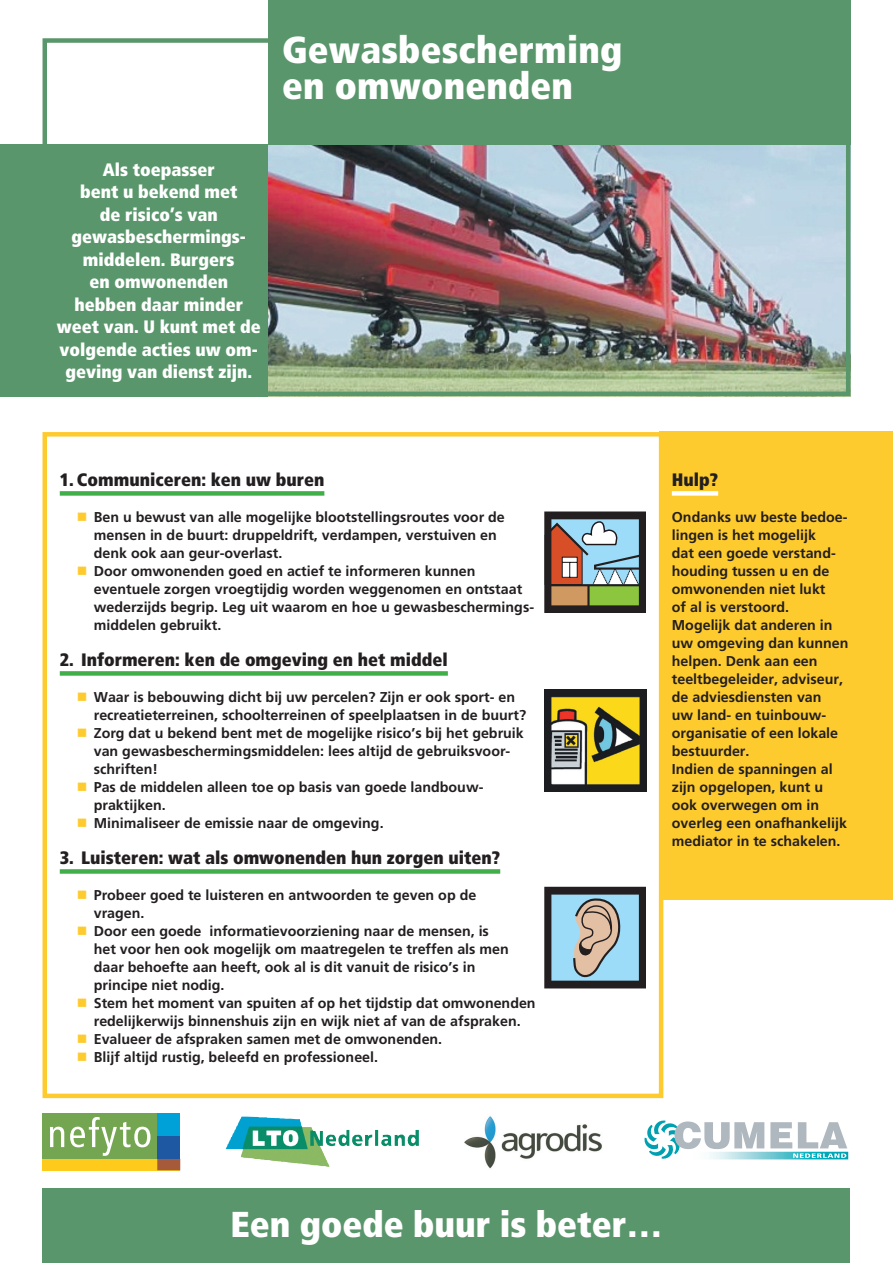
<style>
.page{position:relative;width:893px;height:1263px;background:#fff}
.page>*{position:absolute;margin:0;border:0;box-sizing:border-box;transform-origin:0 0}
.t1{font:900 condensed 37.5px/36px "Frutiger";letter-spacing:.005em;color:#fff}
.t2{font:900 condensed 36px "Frutiger";color:#fff}
.t3{font:900 condensed 18px/22.5px "Frutiger";color:#fff;text-align:center}
.t4{font:900 condensed 18px "Frutiger";color:#231f20}
.t5{font:700 14.25px/18px "Frutiger";color:#231f20}
.s1{color:#fecb2f}
</style>
<div class="page">
<div style="left:43px;top:144px;width:232px;height:252px;background:#5a966b"></div>
<svg style="left:644px;top:1120px;width:120px;height:40px"></svg>
<svg style="left:770px;top:1122px;width:22px;height:26px"></svg>
<svg style="left:798px;top:1122px;width:49px;height:26px"></svg>
<img style="left:683px;top:1152px;width:165px;height:7px">
<div style="left:659px;top:432px;width:234px;height:468px;background:#fecb2f"></div>
<div style="left:672px;top:491px;width:46px;height:5px;background:#fff"></div>
<div style="left:43px;top:1188px;width:807px;height:75px;background:#5a966b"></div>
<div style="left:268px;top:0;width:582px;height:144px;background:#5a966b"></div>
<div style="left:60px;top:491px;width:264px;height:5px;background:#40ae49"></div>
<div style="left:60px;top:671px;width:388px;height:5px;background:#40ae49"></div>
<div style="left:60px;top:869px;width:440px;height:5px;background:#40ae49"></div>
<div style="left:43px;top:432px;width:620px;height:666px;border:4px solid #fecb2f"></div>
<svg style="left:544px;top:887px;width:102px;height:101px;background:#8399a1"></svg>
<img style="left:544px;top:689px;width:102px;height:102px">
<svg style="left:544px;top:511px;width:102px;height:102px;background:#85897d"></svg>
<hr style="left:587px;top:586px;width:3px;height:22px;background:#231f20">
<hr style="left:548px;top:584px;width:92px;height:2px;background:#231f20">
<div style="left:42px;top:1113px;width:138px;height:57px;background:#74a550"></div>
<svg style="left:50px;top:1127px;width:14px;height:20px"></svg>
<svg style="left:70px;top:1117px;width:80px;height:39px"></svg>
<div style="left:42px;top:1159px;width:138px;height:11px;background:#fecb1d"></div>
<div style="left:157px;top:1113px;width:23px;height:23px;background:#00a1d9"></div>
<div style="left:157px;top:1159px;width:23px;height:11px;background:#a75a39"></div>
<div style="left:157px;top:1136px;width:23px;height:23px;background:#1f58a2"></div>
<img style="left:226px;top:1117px;width:193px;height:50px">
<img style="left:464px;top:1116px;width:138px;height:53px">
<img style="left:254px;top:129px;width:597px;height:268px">
<svg style="left:42px;top:38px;width:243px;height:345px"></svg>
<div style="left:0;top:144px;width:51px;height:252px;background:#5a966b"></div>
<h1 class="t1" style="left:282px;top:32px;width:342px">Gewasbescherming en omwonenden</h1>
<p class="t3" style="left:57px;top:158px;width:205px">Als toepasser<br>bent u bekend met<br>de risico’s van gewasbeschermings&shy;middelen. Burgers<br>en omwonenden hebben daar minder weet van. U kunt met de volgende acties uw om&shy;geving van dienst zijn.</p>
<p class="t4" style="left:60px;top:469px;width:266px">1. Communiceren: ken uw buren</p>
<p class="t5" style="left:94px;top:508px;width:412px;text-indent:-17px"><span class="s1">■</span> Ben u bewust van alle mogelijke blootstellingsroutes voor de mensen in de buurt: druppeldrift, verdampen, verstuiven en denk ook aan geur-overlast.</p>
<p class="t5" style="left:94px;top:562px;width:442px;text-indent:-17px"><span class="s1">■</span> Door omwonenden goed en actief te informeren kunnen eventuele zorgen vroegtijdig worden weggenomen en ontstaat wederzijds begrip. Leg uit waarom en hoe u gewasbeschermings&shy;middelen gebruikt.</p>
<p class="t4" style="left:60px;top:649px;width:390px">2. Informeren: ken de omgeving en het middel</p>
<p class="t5" style="left:94px;top:688px;width:434px;text-indent:-17px"><span class="s1">■</span> Waar is bebouwing dicht bij uw percelen? Zijn er ook sport- en recreatieterreinen, schoolterreinen of speelplaatsen in de buurt?</p>
<p class="t5" style="left:94px;top:724px;width:431px;text-indent:-17px"><span class="s1">■</span> Zorg dat u bekend bent met de mogelijke risico’s bij het gebruik van gewasbeschermingsmiddelen: lees altijd de gebruiksvoor&shy;schriften!</p>
<p class="t5" style="left:94px;top:778px;width:391px;text-indent:-17px"><span class="s1">■</span> Pas de middelen alleen toe op basis van goede landbouw&shy;praktijken.</p>
<p class="t5" style="left:77px;top:814px;width:308px"><span class="s1">■</span> Minimaliseer de emissie naar de omgeving.</p>
<p class="t4" style="left:60px;top:847px;width:442px">3. Luisteren: wat als omwonenden hun zorgen uiten?</p>
<p class="t5" style="left:94px;top:886px;width:384px;text-indent:-17px"><span class="s1">■</span> Probeer goed te luisteren en antwoorden te geven op de vragen.</p>
<p class="t5" style="left:94px;top:922px;width:416px;text-indent:-17px"><span class="s1">■</span> Door een goede informatievoorziening naar de mensen, is het voor hen ook mogelijk om maatregelen te treffen als men daar behoefte aan heeft, ook al is dit vanuit de risico’s in principe niet nodig.</p>
<p class="t5" style="left:77px;top:994px;width:460px;text-align:center"><span class="s1">■</span> Stem het moment van spuiten af op het tijdstip dat omwonenden redelijkerwijs binnenshuis zijn en wijk niet af van de afspraken.</p>
<p class="t5" style="left:77px;top:1030px;width:367px"><span class="s1">■</span> Evalueer de afspraken samen met de omwonenden.</p>
<p class="t5" style="left:77px;top:1048px;width:303px"><span class="s1">■</span> Blijf altijd rustig, beleefd en professioneel.</p>
<p class="t4" style="left:672px;top:469px;width:48px">Hulp?</p>
<p class="t5" style="left:672px;top:508px;width:178px">Ondanks uw beste bedoe&shy;lingen is het mogelijk<br>dat een goede verstand&shy;houding tussen u en de omwonenden niet lukt<br>of al is verstoord.<br>Mogelijk dat anderen in uw omgeving dan kunnen helpen. Denk aan een teeltbegeleider, adviseur, de adviesdiensten van<br>uw land- en tuinbouw&shy;organisatie of een lokale bestuurder.<br>Indien de spanningen al zijn opgelopen, kunt u ook overwegen om in overleg een onafhankelijk mediator in te schakelen.</p>
<h2 class="t2" style="left:231px;top:1202px;width:433px">Een goede buur is beter…</h2>
</div>
